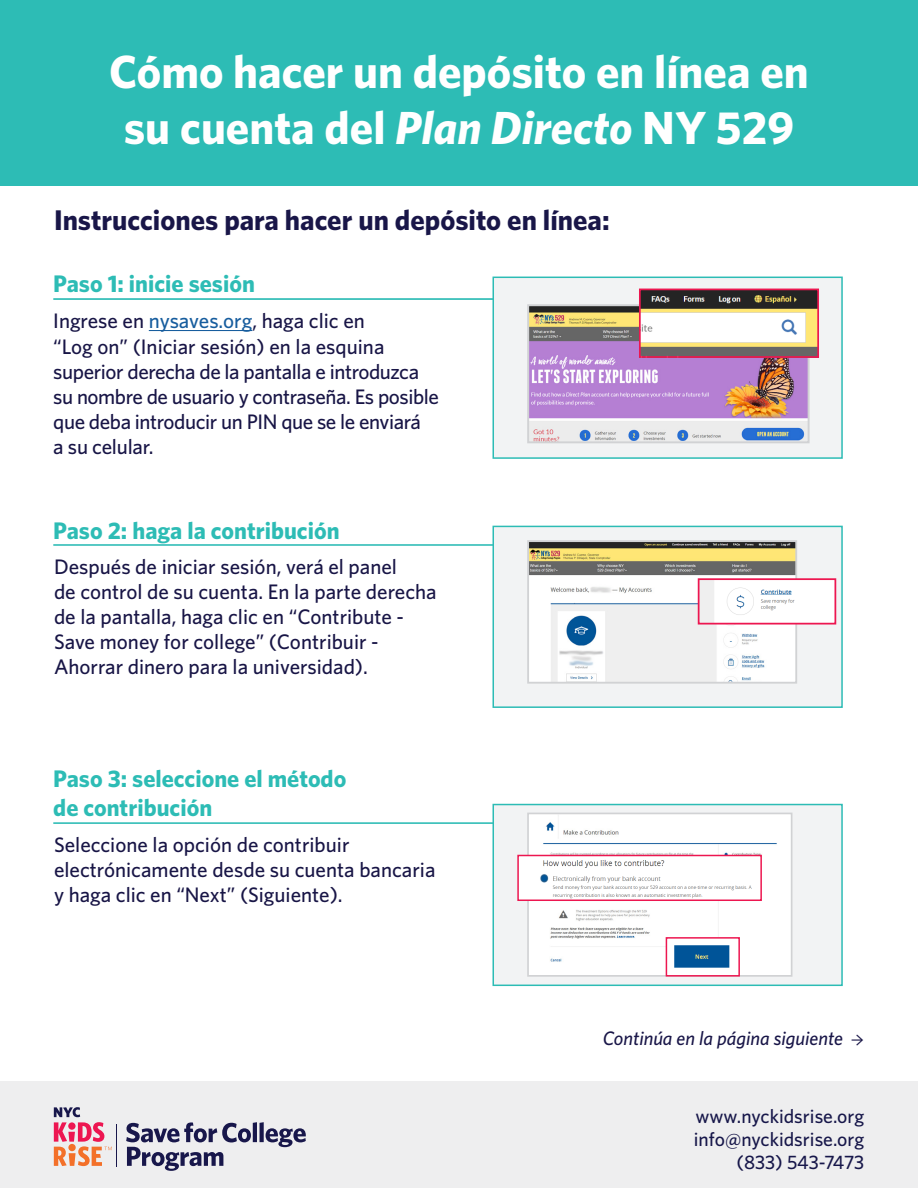
<style>
.page{position:relative;width:918px;height:1188px;background:#fff}
.page>*{position:absolute;margin:0;border:0;box-sizing:border-box;transform-origin:0 0}
.t1{font:700 46.5px/55.8px "Whitney";color:#fff;text-align:center}
.t2{font:700 28.5px "Whitney";color:#191648}
.t3{font:700 24px/28.8px "Whitney";color:#2dbcb5}
.t4{font:500 21px/25.2px "Whitney";color:#181546}
.t5{font:500 21px/25.2px "Whitney";letter-spacing:-.02em;color:#181546}
.t6{font:500 19.5px "Whitney";color:#17174a}
.t7{font:italic 500 19.5px "Whitney";color:#191648}
.s1{font-style:italic}
.s2{color:#175d9e}
.s3{font-family:"Minion Pro";font-weight:400;font-style:normal}
</style>
<div class="page">
<hr style="left:53px;top:298px;width:473px;height:2px;background:#2dbcb5">
<div style="left:493px;top:277px;width:350px;height:182px;background:#f2f3f4;border:2px solid #2dbcb5"></div>
<img style="left:530px;top:307px;width:277px;height:133px">
<div style="left:527px;top:304px;width:283px;height:139px;border:2px solid #d1d2d4"></div>
<img style="left:642px;top:292px;width:174px;height:63px">
<div style="left:639px;top:289px;width:180px;height:69px;border:2px solid #ed1650"></div>
<hr style="left:149px;top:330px;width:103px;height:1px;background:#175d9e">
<hr style="left:53px;top:544px;width:477px;height:2px;background:#2dbcb5">
<div style="left:493px;top:526px;width:350px;height:182px;background:#f2f3f4;border:2px solid #2dbcb5"></div>
<img style="left:530px;top:543px;width:264px;height:138px">
<div style="left:527px;top:540px;width:270px;height:144px;border:2px solid #d1d2d4"></div>
<img style="left:701px;top:581px;width:132px;height:41px">
<div style="left:698px;top:578px;width:138px;height:47px;border:2px solid #ed1650"></div>
<hr style="left:53px;top:822px;width:477px;height:2px;background:#2dbcb5">
<div style="left:493px;top:804px;width:350px;height:182px;background:#f2f3f4;border:2px solid #2dbcb5"></div>
<img style="left:530px;top:816px;width:259px;height:158px">
<div style="left:527px;top:813px;width:265px;height:164px;border:2px solid #d1d2d4"></div>
<img style="left:669px;top:940px;width:68px;height:34px">
<div style="left:666px;top:937px;width:74px;height:40px;border:2px solid #ed1650"></div>
<img style="left:520px;top:858px;width:239px;height:40px">
<div style="left:517px;top:855px;width:245px;height:46px;border:2px solid #ed1650"></div>
<div style="left:0;top:1081px;width:918px;height:107px;background:#eeeeef"></div>
<svg style="left:54px;top:1107px;width:58px;height:59px"></svg>
<hr style="left:116px;top:1124px;width:1px;height:43px;background:#18174b">
<svg style="left:126px;top:1122px;width:180px;height:49px"></svg>
<div style="left:0;top:0;width:918px;height:186px;background:#2dbcb5"></div>
<p class="t1" style="left:109px;top:43px;width:701px">Cómo hacer un depósito en línea en su cuenta del <span class="s1">Plan Directo</span> NY 529</p>
<p class="t2" style="left:54px;top:201px;width:557px">Instrucciones para hacer un depósito en línea:</p>
<p class="t3" style="left:53px;top:269px;width:203px">Paso 1: inicie sesión</p>
<p class="t5" style="left:53px;top:308px;width:387px">Ingrese en <span class="s2">nysaves.org</span>, haga clic en<br>“Log on” (Iniciar sesión) en la esquina superior derecha de la pantalla e introduzca su nombre de usuario y contraseña. Es posible que deba introducir un PIN que se le enviará<br>a su celular.</p>
<p class="t3" style="left:53px;top:516px;width:288px">Paso 2: haga la contribución</p>
<p class="t4" style="left:54px;top:553px;width:384px">Después de iniciar sesión, verá el panel<br>de control de su cuenta. En la parte derecha de la pantalla, haga clic en “Contribute - Save money for college” (Contribuir - Ahorrar dinero para la universidad).</p>
<p class="t3" style="left:53px;top:764px;width:295px">Paso 3: seleccione el método de contribución</p>
<p class="t4" style="left:54px;top:832px;width:383px">Seleccione la opción de contribuir electrónicamente desde su cuenta bancaria y haga clic en “Next” (Siguiente).</p>
<p class="t7" style="left:603px;top:1025px;width:263px">Continúa en la página siguiente <span class="s3">→</span></p>
<p class="t6" style="left:695px;top:1103px;width:170px">www.nyckidsrise.org</p>
<p class="t6" style="left:694px;top:1126px;width:172px">info@nyckidsrise.org</p>
<p class="t6" style="left:736px;top:1150px;width:129px">(833) 543-7473</p>
</div>
